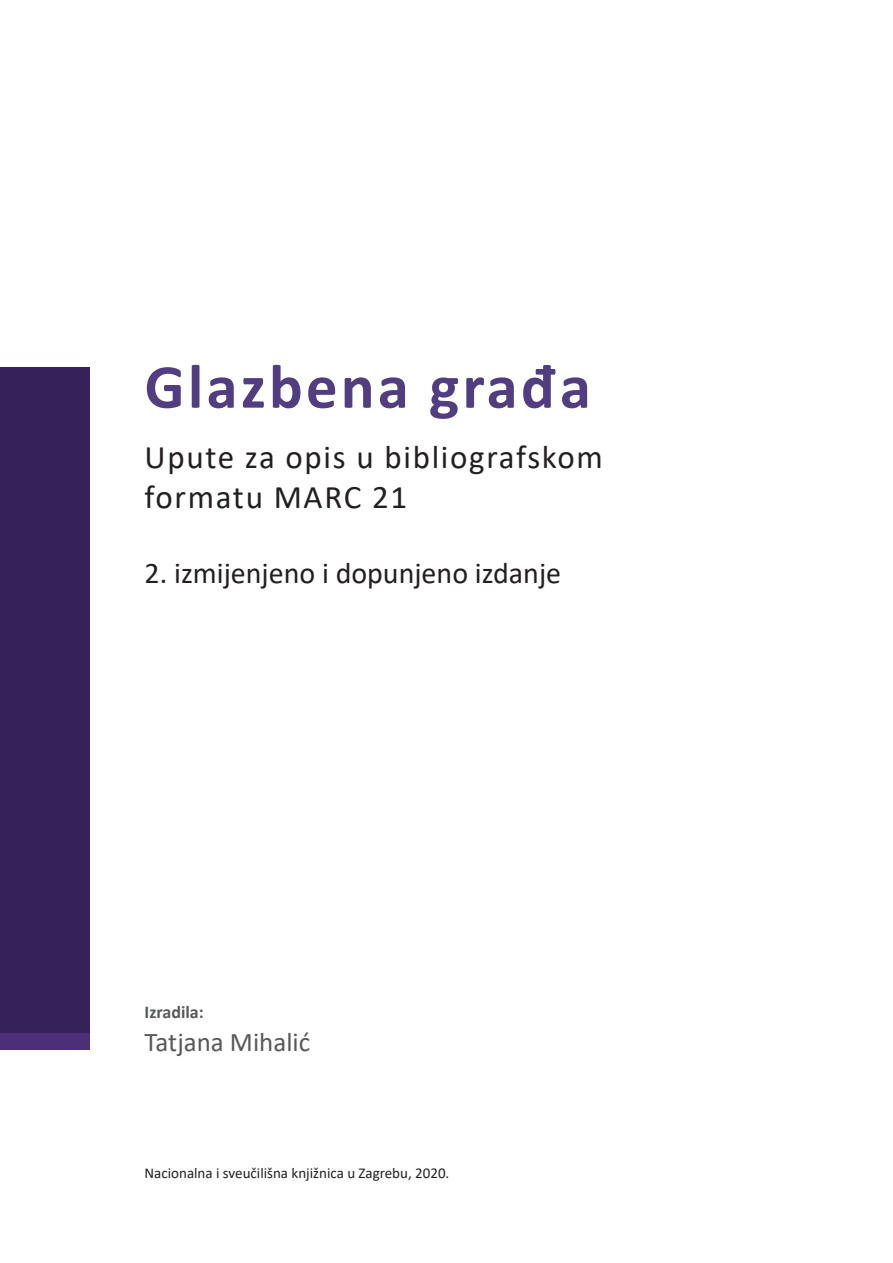
<style>
.page{position:relative;width:893px;height:1263px;background:#fff}
.page>*{position:absolute;margin:0;border:0;box-sizing:border-box;transform-origin:0 0}
.t1{font:700 63px "Calibri";letter-spacing:.05em;color:#523d81}
.t2{font:33px/39.6px "Calibri";letter-spacing:.05em;color:#231f20}
.t3{font:30px "Calibri";color:#231f20}
.t4{font:27px "Calibri";color:#57585a}
.t5{font:700 18px "Calibri";color:#57585a}
.t6{font:15px "Calibri";color:#231f20}
</style>
<div class="page">
<div style="left:0;top:367px;width:89px;height:683px;background:#37215a"></div>
<div style="left:0;top:1033px;width:89px;height:17px;background:#4c2f77"></div>
<h1 class="t1" style="left:145px;top:342px;width:448px">Glazbena građa</h1>
<h2 class="t2" style="left:145px;top:436px;width:460px">Upute za opis u bibliografskom formatu MARC 21</h2>
<h3 class="t3" style="left:145px;top:552px;width:418px">2. izmijenjeno i dopunjeno izdanje</h3>
<p class="t5" style="left:145px;top:999px;width:61px">Izradila:</p>
<h3 class="t4" style="left:145px;top:1023px;width:167px">Tatjana Mihalić</h3>
<p class="t6" style="left:145px;top:1162px;width:306px">Nacionalna i sveučilišna knjižnica u Zagrebu, 2020.</p>
</div>
